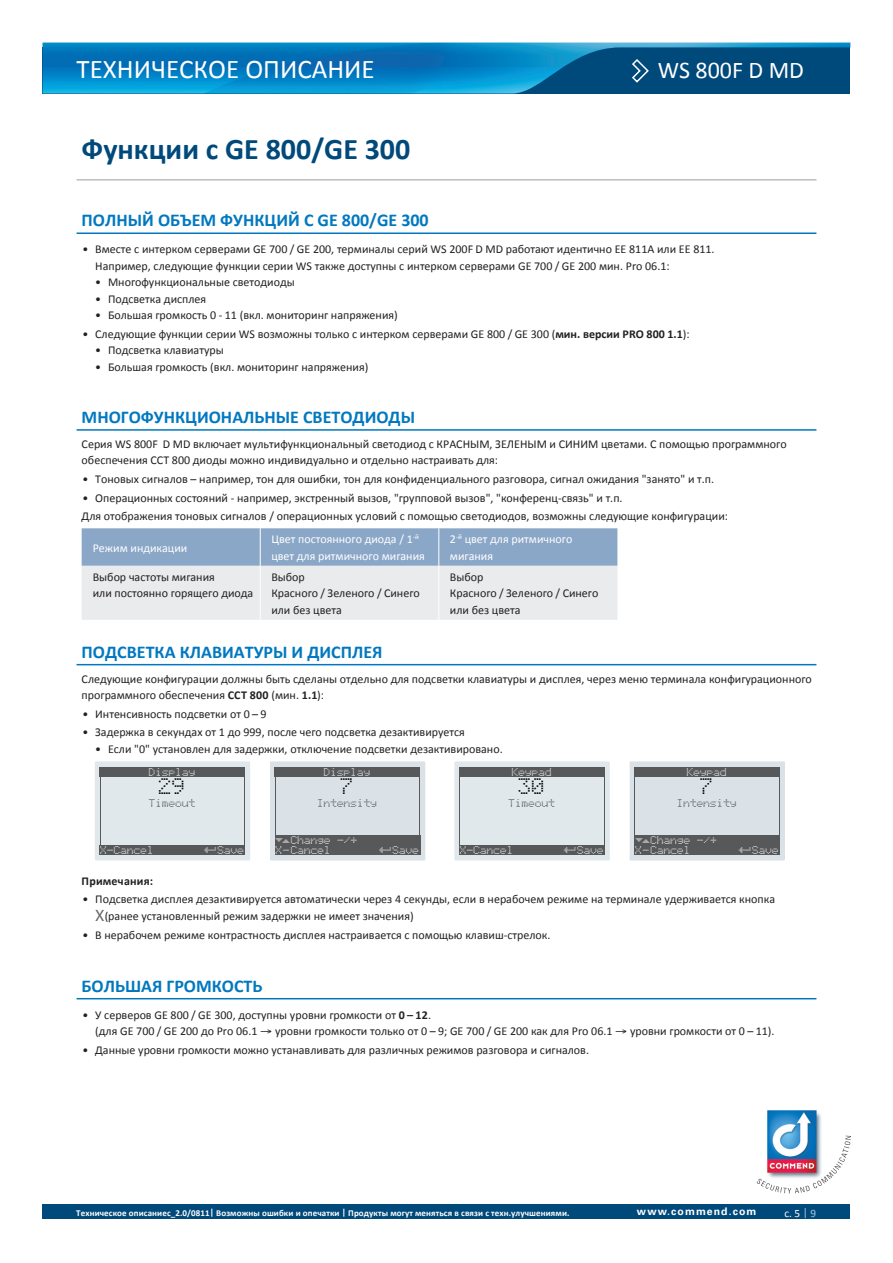
<style>
.page{position:relative;width:893px;height:1263px;background:#fff}
.page>*{position:absolute;margin:0;border:0;box-sizing:border-box;transform-origin:0 0}
.t1{font:700 30px "Calibri";color:#00497b}
.t2{font:27px "Calibri";color:#fff}
.t3{font:24px "Calibri";color:#fff}
.t4{font:22.2px "Display EE711";color:#000}
.t5{font:700 18px "Calibri";color:#0078c0}
.t6{font:12px/16.5px "Calibri";color:#231f20}
.t7{font:12px/16.5px "Calibri";color:#fff}
.t8{font:700 12px "Calibri";color:#231f20}
.t9{font:11.25px "Calibri";color:#fff}
.t10{font:11.1px "Display EE711";color:#fff}
.t11{font:11.1px "Display EE711";color:#3e3e3f}
.t12{font:700 10.5px "Univers Com 65";letter-spacing:.1em;color:#fff}
.t13{font:700 9px "Calibri";letter-spacing:.01em;color:#fff}
.s1{font-weight:700}
.s2{font-size:9.45px}
.s3{font-family:"Myriad Pro";font-size:16.5px;color:#636366}
.s4{color:#adc7e7}
</style>
<div class="page">
<img style="left:43px;top:43px;width:807px;height:51px">
<svg style="left:631px;top:58px;width:19px;height:26px"></svg>
<div style="left:43px;top:1204px;width:807px;height:15px;background:#00497b"></div>
<img style="left:767px;top:1110px;width:55px;height:26px">
<svg style="left:756px;top:1136px;width:94px;height:57px"></svg>
<hr style="left:77px;top:179px;width:739px;height:2px;background:#bcbdc0">
<hr style="left:77px;top:429px;width:739px;height:2px;background:#0078c0">
<svg style="left:82px;top:528px;width:535px;height:92px;background:#c3cfdd"></svg>
<hr style="left:260px;top:528px;width:1px;height:38px;background:#fff">
<hr style="left:439px;top:528px;width:1px;height:38px;background:#fff">
<hr style="left:260px;top:566px;width:1px;height:54px;background:#fff">
<hr style="left:439px;top:566px;width:1px;height:54px;background:#fff">
<hr style="left:77px;top:232px;width:739px;height:2px;background:#0078c0">
<hr style="left:77px;top:664px;width:739px;height:1px;background:#0078c0">
<div style="left:95px;top:761px;width:155px;height:99px;background:#e0e8ec"></div>
<div style="left:100px;top:767px;width:145px;height:10px;background:#57585a"></div>
<hr style="left:100px;top:767px;width:1px;height:87px;background:#57585a">
<hr style="left:244px;top:767px;width:1px;height:87px;background:#57585a">
<div style="left:100px;top:845px;width:145px;height:10px;background:#57585a"></div>
<div style="left:270px;top:761px;width:155px;height:99px;background:#dae2e7"></div>
<div style="left:275px;top:767px;width:145px;height:10px;background:#57585a"></div>
<hr style="left:275px;top:767px;width:1px;height:87px;background:#57585a">
<hr style="left:420px;top:767px;width:1px;height:87px;background:#57585a">
<div style="left:275px;top:835px;width:145px;height:20px;background:#57585a"></div>
<div style="left:454px;top:761px;width:156px;height:99px;background:#e0e8ec"></div>
<div style="left:459px;top:767px;width:146px;height:10px;background:#57585a"></div>
<hr style="left:459px;top:767px;width:1px;height:87px;background:#57585a">
<hr style="left:604px;top:767px;width:1px;height:87px;background:#57585a">
<div style="left:459px;top:845px;width:146px;height:10px;background:#57585a"></div>
<div style="left:630px;top:761px;width:155px;height:99px;background:#dae2e7"></div>
<div style="left:634px;top:767px;width:146px;height:10px;background:#57585a"></div>
<hr style="left:634px;top:767px;width:1px;height:87px;background:#57585a">
<hr style="left:779px;top:767px;width:1px;height:87px;background:#57585a">
<div style="left:634px;top:835px;width:146px;height:20px;background:#57585a"></div>
<hr style="left:77px;top:998px;width:739px;height:1px;background:#0078c0">
<h2 class="t2" style="left:77px;top:52px;width:300px">Техническое описание</h2>
<h1 class="t1" style="left:82px;top:129px;width:330px">Функции с GE 800/GE 300</h1>
<h3 class="t3" style="left:658px;top:54px;width:148px">WS 800F D MD</h3>
<h3 class="t5" style="left:82px;top:209px;width:349px">Полный объем функций с GE 800/GE 300</h3>
<p class="t6" style="left:95px;top:241px;width:621px;text-indent:-13px">• Вместе с интерком серверами GE 700 / GE 200, терминалы серий WS 200F D MD работают идентично EE 811A или EE 811.<br>Например, следующие функции серии WS также доступны с интерком серверами GE 700 / GE 200 мин. Pro 06.1:</p>
<p class="t6" style="left:95px;top:274px;width:201px">• Многофункциональные светодиоды</p>
<p class="t6" style="left:95px;top:291px;width:113px">• Подсветка дисплея</p>
<p class="t6" style="left:95px;top:307px;width:304px">• Большая громкость 0 - 11 (вкл. мониторинг напряжения)</p>
<p class="t6" style="left:82px;top:326px;width:609px">• Следующие функции серии WS возможны только с интерком серверами GE 800 / GE 300 (<span class="s1">мин. версии PRO 800 1.1</span>):</p>
<p class="t6" style="left:95px;top:342px;width:130px">• Подсветка клавиатуры</p>
<p class="t6" style="left:95px;top:359px;width:275px">• Большая громкость (вкл. мониторинг напряжения)</p>
<h3 class="t5" style="left:82px;top:405px;width:335px">Многофункциональные светодиоды</h3>
<p class="t6" style="left:82px;top:436px;width:707px">Серия WS 800F D MD включает мультифункциональный светодиод с КРАСНЫМ, ЗЕЛЕНЫМ и СИНИМ цветами. С помощью программного обеспечения CCT 800 диоды можно индивидуально и отдельно настраивать для:</p>
<p class="t6" style="left:82px;top:471px;width:633px">• Тоновых сигналов – например, тон для ошибки, тон для конфиденциального разговора, сигнал ожидания "занято" и т.п.</p>
<p class="t6" style="left:82px;top:488px;width:648px;line-height:18.6px">• Операционных состояний - например, экстренный вызов, "групповой вызов", "конференц-связь" и т.п.<br>Для отображения тоновых сигналов / операционных условий с помощью светодиодов, возможны следующие конфигурации:</p>
<p class="t7" style="left:93px;top:539px;width:96px">Режим индикации</p>
<p class="t7" style="left:271px;top:531px;width:155px">Цвет постоянного диода / 1<sup>-й </sup>цвет для ритмичного мигания</p>
<p class="t7" style="left:450px;top:531px;width:124px">2<sup>-й</sup> цвет для ритмичного мигания</p>
<p class="t6" style="left:93px;top:569px;width:162px">Выбор частоты мигания<br>или постоянно горящего диода</p>
<p class="t6" style="left:271px;top:569px;width:150px">Выбор<br>Красного / Зеленого / Синего или без цвета</p>
<p class="t6" style="left:450px;top:569px;width:150px">Выбор<br>Красного / Зеленого / Синего или без цвета</p>
<h3 class="t5" style="left:82px;top:640px;width:302px">Подсветка клавиатуры и дисплея</h3>
<p class="t6" style="left:82px;top:670px;width:732px">Следующие конфигурации должны быть сделаны отдельно для подсветки клавиатуры и дисплея, через меню терминала конфигурационного программного обеспечения <span class="s1">ССT 800</span> (мин. <span class="s1">1.1</span>):</p>
<p class="t6" style="left:82px;top:705px;width:186px">• Интенсивность подсветки от 0 – 9</p>
<p class="t6" style="left:82px;top:724px;width:384px">• Задержка в секундах от 1 до 999, после чего подсветка дезактивируется</p>
<p class="t6" style="left:95px;top:741px;width:409px">• Если "0" установлен для задержки, отключение подсветки дезактивировано.</p>
<p class="t10" style="left:149px;top:767px;width:48px">Display</p>
<h3 class="t4" style="left:159px;top:776px;width:28px">29</h3>
<p class="t11" style="left:149px;top:798px;width:48px">Timeout</p>
<p class="t10" style="left:101px;top:845px;width:55px">X-Cancel</p>
<p class="t10" style="left:204px;top:845px;width:42px">›Save</p>
<p class="t10" style="left:324px;top:767px;width:48px">Display</p>
<h3 class="t4" style="left:341px;top:776px;width:15px">7</h3>
<p class="t11" style="left:317px;top:798px;width:62px">Intensity</p>
<p class="t10" style="left:276px;top:845px;width:57px">X-Cancel</p>
<p class="t10" style="left:380px;top:845px;width:42px">›Save</p>
<p class="t10" style="left:275px;top:835px;width:84px"><span class="s2">œ</span>Change -/+</p>
<p class="t10" style="left:512px;top:767px;width:42px">Keypad</p>
<h3 class="t4" style="left:519px;top:776px;width:28px">30</h3>
<p class="t11" style="left:509px;top:798px;width:48px">Timeout</p>
<p class="t10" style="left:460px;top:845px;width:55px">X-Cancel</p>
<p class="t10" style="left:564px;top:845px;width:42px">›Save</p>
<p class="t10" style="left:687px;top:767px;width:42px">Keypad</p>
<h3 class="t4" style="left:701px;top:776px;width:15px">7</h3>
<p class="t11" style="left:677px;top:798px;width:62px">Intensity</p>
<p class="t10" style="left:635px;top:845px;width:57px">X-Cancel</p>
<p class="t10" style="left:739px;top:845px;width:42px">›Save</p>
<p class="t10" style="left:635px;top:835px;width:84px"><span class="s2">œ</span>Change -/+</p>
<p class="t8" style="left:82px;top:873px;width:73px">Примечания:</p>
<p class="t6" style="left:95px;top:891px;width:681px;text-indent:-13px">• Подсветка дисплея дезактивируется автоматически через 4 секунды, если в нерабочем режиме на терминале удерживается кнопка<br><span class="s3">Х</span>(ранее установленный режим задержки не имеет значения)</p>
<p class="t6" style="left:82px;top:926px;width:469px">• В нерабочем режиме контрастность дисплея настраивается с помощью клавиш-стрелок.</p>
<h3 class="t5" style="left:82px;top:974px;width:182px">Большая громкость</h3>
<p class="t6" style="left:95px;top:1006px;width:681px;text-indent:-13px">• У серверов GE 800 / GE 300, доступны уровни громкости от <span class="s1">0 – 12</span>.<br>(для GE 700 / GE 200 до Pro 06.1 → уровни громкости только от 0 – 9; GE 700 / GE 200 как для Pro 06.1 → уровни громкости от 0 – 11).</p>
<p class="t6" style="left:82px;top:1042px;width:508px">• Данные уровни громкости можно устанавливать для различных режимов разговора и сигналов.</p>
<p class="t13" style="left:76px;top:1207px;width:495px">Техническое описаниеc_2.0/0811| Возможны ошибки и опечатки | Продукты могут меняться в связи с техн.улучшениями.</p>
<p class="t12" style="left:637px;top:1205px;width:121px">www.commend.com</p>
<p class="t9" style="left:784px;top:1206px;width:33px">с. 5 <span class="s4">| 9</span></p>
</div>
